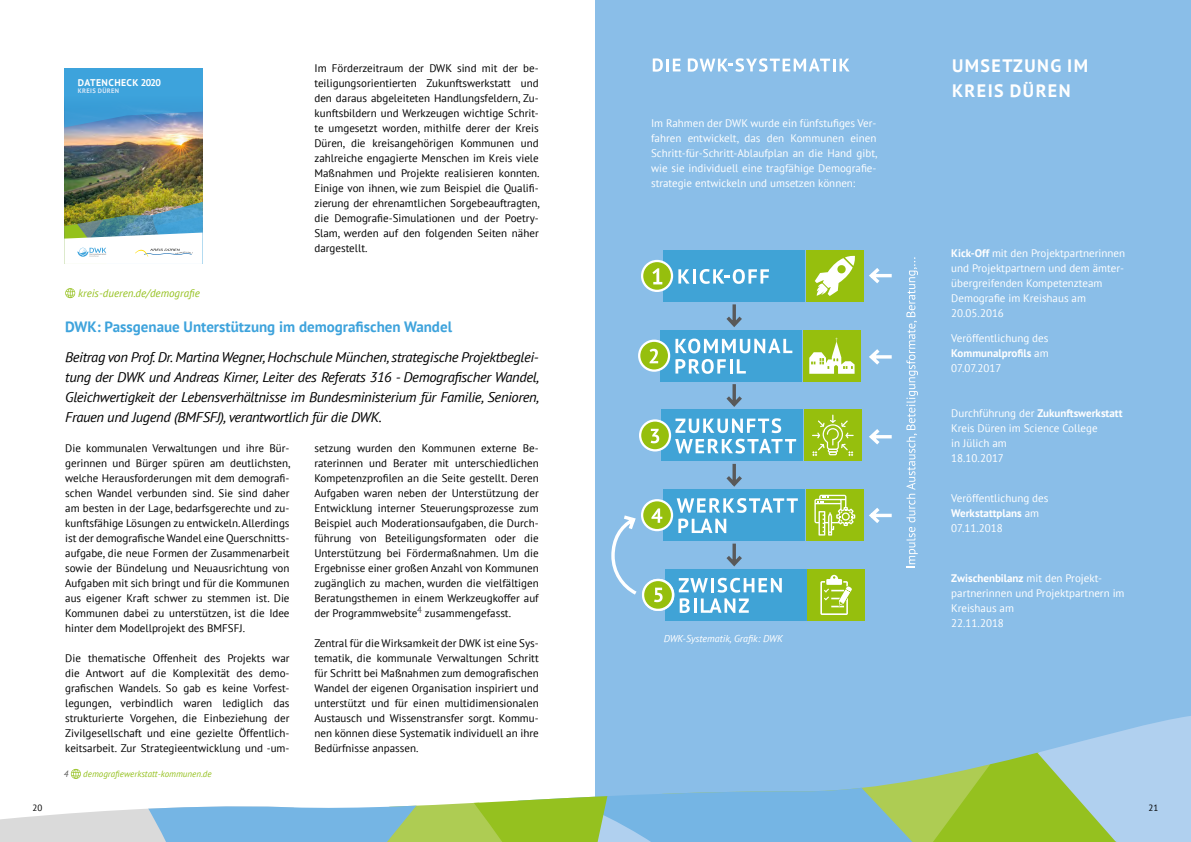
<style>
.page{position:relative;width:1191px;height:842px;background:#fff}
.page>*{position:absolute;margin:0;border:0;box-sizing:border-box;transform-origin:0 0}
.t1{font:700 18px/25px "PT Sans";letter-spacing:.08em;color:#fff}
.t2{font:700 15px "PT Sans";color:#3ea3dc}
.t3{font:italic 14px/20px "PT Sans";letter-spacing:-.025em;color:#000;text-align:justify;scale:1.04 1}
.t4{font:11px/15px "PT Sans";color:#000;text-align:justify}
.t5{font:11px/15px "PT Sans";color:#fff}
.t6{font:italic 11px "PT Sans";color:#95c11f}
.t7{font:italic 10px "PT Sans";color:#fff}
.t8{font:700 9.8px "PT Sans";letter-spacing:.04em;color:#fff}
.t9{font:italic 9px "PT Sans";color:#95c11f}
.t10{font:9px "PT Sans";color:#000}
.t11{font:italic 9px "PT Sans";color:#575756}
.t12{font:700 6.5px "PT Sans";letter-spacing:.06em;color:#d8e7f7}
.s1{font-weight:700}
</style>
<div class="page">
<div style="left:595px;top:0;width:596px;height:842px;background:#8abee8"></div>
<img style="left:64px;top:127px;width:139px;height:75px">
<svg style="left:64px;top:68px;width:139px;height:59px;background:#459dd6"></svg>
<img style="left:64px;top:202px;width:139px;height:62px">
<svg style="left:653px;top:58px;width:27px;height:14px"></svg>
<svg style="left:688px;top:58px;width:161px;height:14px"></svg>
<svg style="left:906px;top:257px;width:12px;height:310px"></svg>
<svg style="left:869px;top:268px;width:23px;height:255px"></svg>
<svg style="left:726px;top:543px;width:16px;height:24px"></svg>
<svg style="left:611px;top:515px;width:26px;height:80px"></svg>
<div style="left:665px;top:569px;width:141px;height:52px;background:#40a3d6"></div>
<div style="left:807px;top:569px;width:58px;height:52px;background:#96bf0d"></div>
<svg style="left:820px;top:575px;width:32px;height:40px"></svg>
<svg style="left:679px;top:578px;width:103px;height:35px"></svg>
<svg style="left:643px;top:580px;width:30px;height:30px"></svg>
<svg style="left:654px;top:588px;width:8px;height:15px"></svg>
<div style="left:642px;top:579px;width:32px;height:32px;border:2px solid #fff;border-radius:50%"></div>
<div style="left:663px;top:489px;width:142px;height:52px;background:#40a3d6"></div>
<svg style="left:676px;top:498px;width:122px;height:35px"></svg>
<svg style="left:642px;top:500px;width:30px;height:30px"></svg>
<svg style="left:651px;top:508px;width:11px;height:15px"></svg>
<div style="left:641px;top:499px;width:32px;height:32px;border:2px solid #fff;border-radius:50%"></div>
<div style="left:806px;top:489px;width:57px;height:52px;background:#96bf0d"></div>
<svg style="left:814px;top:495px;width:41px;height:41px"></svg>
<div style="left:661px;top:410px;width:142px;height:51px;background:#40a3d6"></div>
<svg style="left:640px;top:420px;width:30px;height:30px"></svg>
<svg style="left:650px;top:429px;width:9px;height:14px"></svg>
<div style="left:639px;top:419px;width:32px;height:32px;border:2px solid #fff;border-radius:50%"></div>
<div style="left:804px;top:410px;width:57px;height:51px;background:#96bf0d"></div>
<svg style="left:812px;top:415px;width:41px;height:41px"></svg>
<div style="left:660px;top:330px;width:142px;height:51px;background:#40a3d6"></div>
<svg style="left:675px;top:304px;width:121px;height:183px"></svg>
<svg style="left:639px;top:341px;width:30px;height:30px"></svg>
<svg style="left:649px;top:349px;width:9px;height:14px"></svg>
<div style="left:638px;top:340px;width:32px;height:32px;border:2px solid #fff;border-radius:50%"></div>
<div style="left:803px;top:330px;width:58px;height:51px;background:#96bf0d"></div>
<svg style="left:809px;top:338px;width:45px;height:36px"></svg>
<div style="left:663px;top:250px;width:142px;height:52px;background:#40a3d6"></div>
<svg style="left:678px;top:269px;width:11px;height:15px"></svg>
<hr style="left:693px;top:269px;width:3px;height:15px;background:#fff">
<svg style="left:699px;top:269px;width:70px;height:15px"></svg>
<svg style="left:642px;top:261px;width:30px;height:30px"></svg>
<svg style="left:652px;top:268px;width:10px;height:16px"></svg>
<div style="left:641px;top:260px;width:32px;height:32px;border:2px solid #fff;border-radius:50%"></div>
<div style="left:806px;top:250px;width:57px;height:52px;background:#96bf0d"></div>
<svg style="left:815px;top:255px;width:40px;height:41px"></svg>
<svg style="left:0;top:716px;width:1191px;height:126px"></svg>
<svg style="left:65px;top:288px;width:10px;height:10px"></svg>
<p class="t8" style="left:78px;top:76px;width:85px">DATENCHECK 2020</p>
<p class="t12" style="left:78px;top:87px;width:43px">KREIS DÜREN</p>
<p class="t6" style="left:78px;top:286px;width:123px">kreis-dueren.de/demografie</p>
<p class="t4" style="left:314px;top:60px;width:227px">Im Förderzeitraum der DWK sind mit der be&shy;teiligungsorientierten Zukunftswerkstatt und den daraus abgeleiteten Handlungsfeldern, Zu&shy;kunftsbildern und Werkzeugen wichtige Schrit&shy;te umgesetzt worden, mithilfe derer der Kreis Düren, die kreisangehörigen Kommunen und zahlreiche engagierte Menschen im Kreis viele Maßnahmen und Projekte realisieren konnten.<br>Einige von ihnen, wie zum Beispiel die Qualifi&shy;zierung der ehrenamtlichen Sorgebeauftragten, die Demografie-Simulationen und der Poetry-Slam, werden auf den folgenden Seiten näher dargestellt.</p>
<h2 class="t2" style="left:65px;top:316px;width:388px">DWK: Passgenaue Unterstützung im demografischen Wandel</h2>
<p class="t3" style="left:65px;top:346px;width:457px">Beitrag von Prof. Dr. Martina Wegner, Hochschule München, strategische Projektbeglei&shy;tung der DWK und Andreas Kirner, Leiter des Referats 316 - Demografischer Wandel, Gleichwertigkeit der Lebensverhältnisse im Bundesministerium für Familie, Senioren, Frauen und Jugend (BMFSFJ), verantwortlich für die DWK.</p>
<p class="t4" style="left:65px;top:440px;width:227px">Die kommunalen Verwaltungen und ihre Bür&shy;gerinnen und Bürger spüren am deutlichsten, welche Herausforderungen mit dem demografi&shy;schen Wandel verbunden sind. Sie sind daher am besten in der Lage, bedarfsgerechte und zu&shy;kunftsfähige Lösungen zu entwickeln. Allerdings ist der demografische Wandel eine Querschnitts&shy;aufgabe, die neue Formen der Zusammenarbeit sowie der Bündelung und Neuausrichtung von Aufgaben mit sich bringt und für die Kommunen aus eigener Kraft schwer zu stemmen ist. Die Kommunen dabei zu unterstützen, ist die Idee hinter dem Modellprojekt des BMFSFJ.</p>
<p class="t4" style="left:65px;top:650px;width:226px">Die thematische Offenheit des Projekts war die Antwort auf die Komplexität des demo&shy;grafischen Wandels. So gab es keine Vorfest&shy;legungen, verbindlich waren lediglich das strukturierte Vorgehen, die Einbeziehung der Zivilgesellschaft und eine gezielte Öffentlich&shy;keitsarbeit. Zur Strategieentwicklung und -um-</p>
<p class="t11" style="left:64px;top:768px;width:6px">4</p>
<p class="t9" style="left:83px;top:768px;width:130px">demografiewerkstatt-kommunen.de</p>
<p class="t4" style="left:314px;top:440px;width:226px">setzung wurden den Kommunen externe Be&shy;raterinnen und Berater mit unterschiedlichen Kompetenzprofilen an die Seite gestellt. Deren Aufgaben waren neben der Unterstützung der Entwicklung interner Steuerungsprozesse zum Beispiel auch Moderationsaufgaben, die Durch&shy;führung von Beteiligungsformaten oder die Unterstützung bei Fördermaßnahmen. Um die Ergebnisse einer großen Anzahl von Kommunen zugänglich zu machen, wurden die vielfältigen Beratungsthemen in einem Werkzeugkoffer auf der Programmwebsite<sup>4</sup> zusammengefasst.</p>
<p class="t4" style="left:314px;top:635px;width:226px">Zentral für die Wirksamkeit der DWK ist eine Sys&shy;tematik, die kommunale Verwaltungen Schritt für Schritt bei Maßnahmen zum demografischen Wandel der eigenen Organisation inspiriert und unterstützt und für einen multidimensionalen Austausch und Wissenstransfer sorgt. Kommu&shy;nen können diese Systematik individuell an ihre Bedürfnisse anpassen.</p>
<p class="t5" style="left:651px;top:115px;width:228px;text-align:justify">Im Rahmen der DWK wurde ein fünfstufiges Ver&shy;fahren entwickelt, das den Kommunen einen Schritt-für-Schritt-Ablaufplan an die Hand gibt, wie sie individuell eine tragfähige Demografie&shy;strategie entwickeln und umsetzen können:</p>
<p class="t7" style="left:663px;top:632px;width:121px">DWK-Systematik, Grafik: DWK</p>
<h1 class="t1" style="left:952px;top:53px;width:138px">UMSETZUNG IM<br>KREIS DÜREN</h1>
<p class="t5" style="left:951px;top:245px;width:175px"><span class="s1">Kick-Off</span> mit den Projektpartnerinnen und Projektpartnern und dem ämter&shy;übergreifenden Kompetenzteam<br>Demografie im Kreishaus am<br>20.05.2016</p>
<p class="t5" style="left:951px;top:330px;width:99px;text-align:justify">Veröffentlichung des <span class="s1">Kommunalprofils</span> am 07.07.2017</p>
<p class="t5" style="left:951px;top:405px;width:173px">Durchführung der <span class="s1">Zukunftswerkstatt<br></span>Kreis Düren im Science College<br>in Jülich am<br>18.10.2017</p>
<p class="t5" style="left:951px;top:490px;width:98px">Veröffentlichung des<br><span class="s1">Werkstattplans</span> am<br>07.11.2018</p>
<p class="t5" style="left:951px;top:570px;width:175px"><span class="s1">Zwischenbilanz</span> mit den Projekt&shy;partnerinnen und Projektpartnern im<br>Kreishaus am<br>22.11.2018</p>
<p class="t10" style="left:33px;top:802px;width:11px">20</p>
<p class="t10" style="left:1148px;top:802px;width:11px">21</p>
</div>
